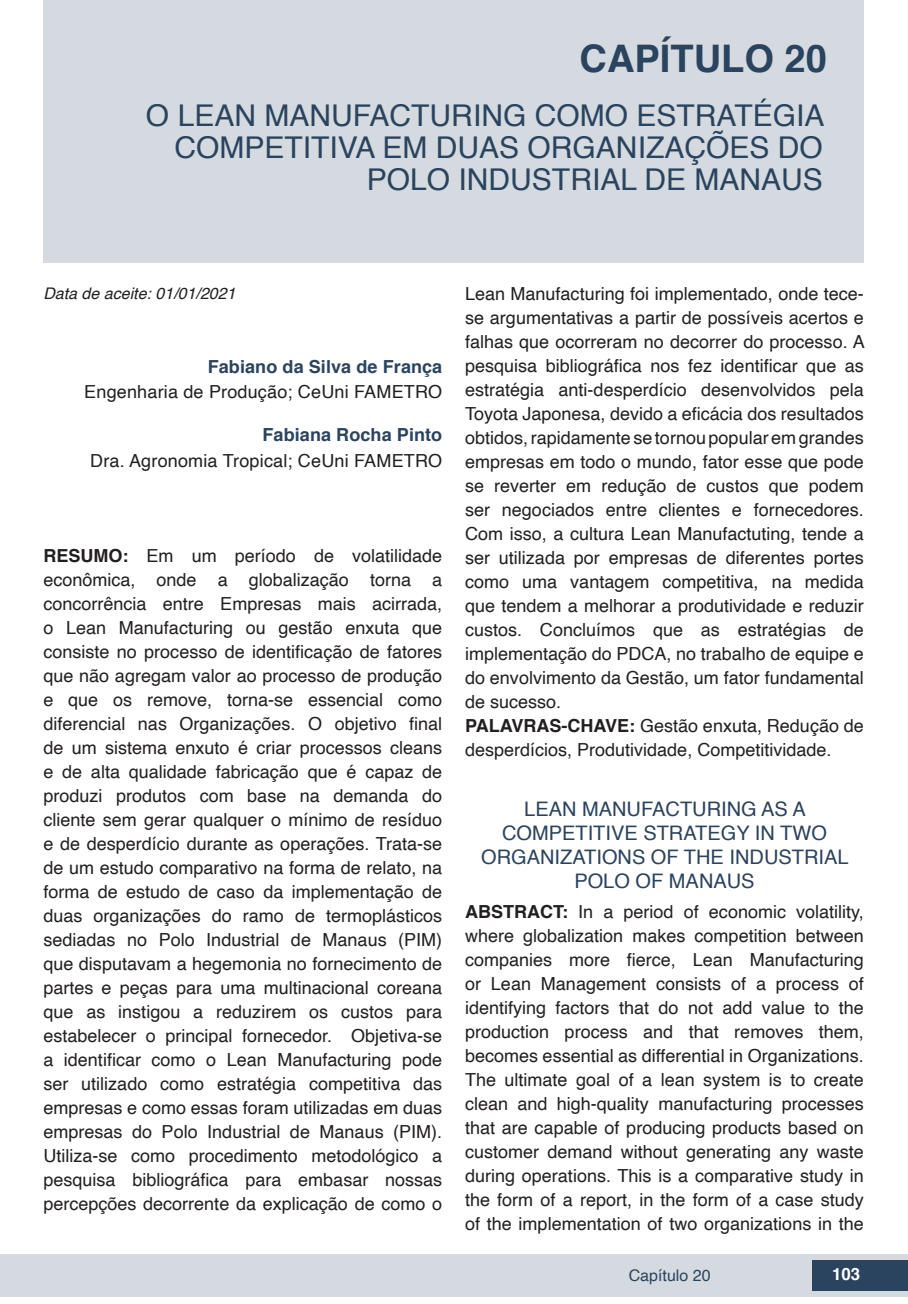
<style>
.page{position:relative;width:908px;height:1304px;background:#fff}
.page>*{position:absolute;margin:0;border:0;box-sizing:border-box;transform-origin:0 0}
.cap{font:700 38px "Helvetica";color:#2a435e}
.nome_artigos{font:30px/32px "Helvetica";color:#2a435e;text-align:right}
.título_Inglês{font:20px/24px "Helvetica";color:#2a435e;text-align:center}
.Resumos_e_PC_TXT{font:18px/24px "Helvetica";color:#231f20;text-align:justify}
.info_autores{font:18px "Helvetica";letter-spacing:.01em;color:#231f20}
.nome_autores{font:700 18px "Helvetica";letter-spacing:.005em;color:#2a435e}
.t1{font:700 16.8px "Helvetica";color:#fff}
.t2{font:italic 16px "Helvetica";color:#231f20}
.t3{font:16px "Helvetica";color:#2a435e}
.s1{font-weight:700}
</style>
<div class="page">
<div style="left:0;top:1254px;width:906px;height:43px;background:#d4dadf"></div>
<div style="left:812px;top:1261px;width:95px;height:30px;background:#2a435e"></div>
<div style="left:43px;top:0;width:820px;height:263px;background:#d4dadf"></div>
<p class="cap" style="left:579px;top:28px;width:249px">CAPÍTULO 20</p>
<p class="nome_artigos" style="left:146px;top:101px;width:679px">O LEAN MANUFACTURING COMO ESTRATÉGIA<br>COMPETITIVA EM DUAS ORGANIZAÇÕES DO<br>POLO INDUSTRIAL DE MANAUS</p>
<p class="t2" style="left:43px;top:280px;width:194px">Data de aceite: 01/01/2021</p>
<p class="nome_autores" style="left:208px;top:352px;width:236px">Fabiano da Silva de França</p>
<p class="info_autores" style="left:84px;top:378px;width:359px">Engenharia de Produção; CeUni FAMETRO</p>
<p class="nome_autores" style="left:262px;top:421px;width:181px">Fabiana Rocha Pinto</p>
<p class="info_autores" style="left:90px;top:447px;width:353px">Dra. Agronomia Tropical; CeUni FAMETRO</p>
<p class="Resumos_e_PC_TXT" style="left:43px;top:544px;width:400px"><span class="s1">RESUMO:</span> Em um período de volatilidade econômica, onde a globalização torna a concorrência entre Empresas mais acirrada, o Lean Manufacturing ou gestão enxuta que consiste no processo de identificação de fatores que não agregam valor ao processo de produção e que os remove, torna-se essencial como diferencial nas Organizações. O objetivo final de um sistema enxuto é criar processos cleans e de alta qualidade fabricação que é capaz de produzi produtos com base na demanda do cliente sem gerar qualquer o mínimo de resíduo e de desperdício durante as operações. Trata-se de um estudo comparativo na forma de relato, na forma de estudo de caso da implementação de duas organizações do ramo de termoplásticos sediadas no Polo Industrial de Manaus (PIM) que disputavam a hegemonia no fornecimento de partes e peças para uma multinacional coreana que as instigou a reduzirem os custos para estabelecer o principal fornecedor. Objetiva-se a identificar como o Lean Manufacturing pode ser utilizado como estratégia competitiva das empresas e como essas foram utilizadas em duas empresas do Polo Industrial de Manaus (PIM).<br>Utiliza-se como procedimento metodológico a pesquisa bibliográfica para embasar nossas percepções decorrente da explicação de como o</p>
<p class="Resumos_e_PC_TXT" style="left:465px;top:282px;width:401px">Lean Manufacturing foi implementado, onde tece&shy;se argumentativas a partir de possíveis acertos e falhas que ocorreram no decorrer do processo. A pesquisa bibliográfica nos fez identificar que as estratégia anti-desperdício desenvolvidos pela Toyota Japonesa, devido a eficácia dos resultados obtidos, rapidamente se tornou popular em grandes empresas em todo o mundo, fator esse que pode se reverter em redução de custos que podem ser negociados entre clientes e fornecedores.<br>Com isso, a cultura Lean Manufactuting, tende a ser utilizada por empresas de diferentes portes como uma vantagem competitiva, na medida que tendem a melhorar a produtividade e reduzir custos. Concluímos que as estratégias de implementação do PDCA, no trabalho de equipe e do envolvimento da Gestão, um fator fundamental de sucesso.</p>
<p class="Resumos_e_PC_TXT" style="left:465px;top:714px;width:400px"><span class="s1">PALAVRAS-CHAVE:</span> Gestão enxuta, Redução de desperdícios, Produtividade, Competitividade.</p>
<p class="título_Inglês" style="left:481px;top:798px;width:369px">LEAN MANUFACTURING AS A<br>COMPETITIVE STRATEGY IN TWO<br>ORGANIZATIONS OF THE INDUSTRIAL<br>POLO OF MANAUS</p>
<p class="Resumos_e_PC_TXT" style="left:465px;top:900px;width:400px"><span class="s1">ABSTRACT:</span> In a period of economic volatility, where globalization makes competition between companies more fierce, Lean Manufacturing or Lean Management consists of a process of identifying factors that do not add value to the production process and that removes them, becomes essential as differential in Organizations.<br>The ultimate goal of a lean system is to create clean and high-quality manufacturing processes that are capable of producing products based on customer demand without generating any waste during operations. This is a comparative study in the form of a report, in the form of a case study of the implementation of two organizations in the</p>
<p class="t3" style="left:628px;top:1263px;width:83px">Capítulo 20</p>
<p class="t1" style="left:831px;top:1261px;width:30px">103</p>
</div>
